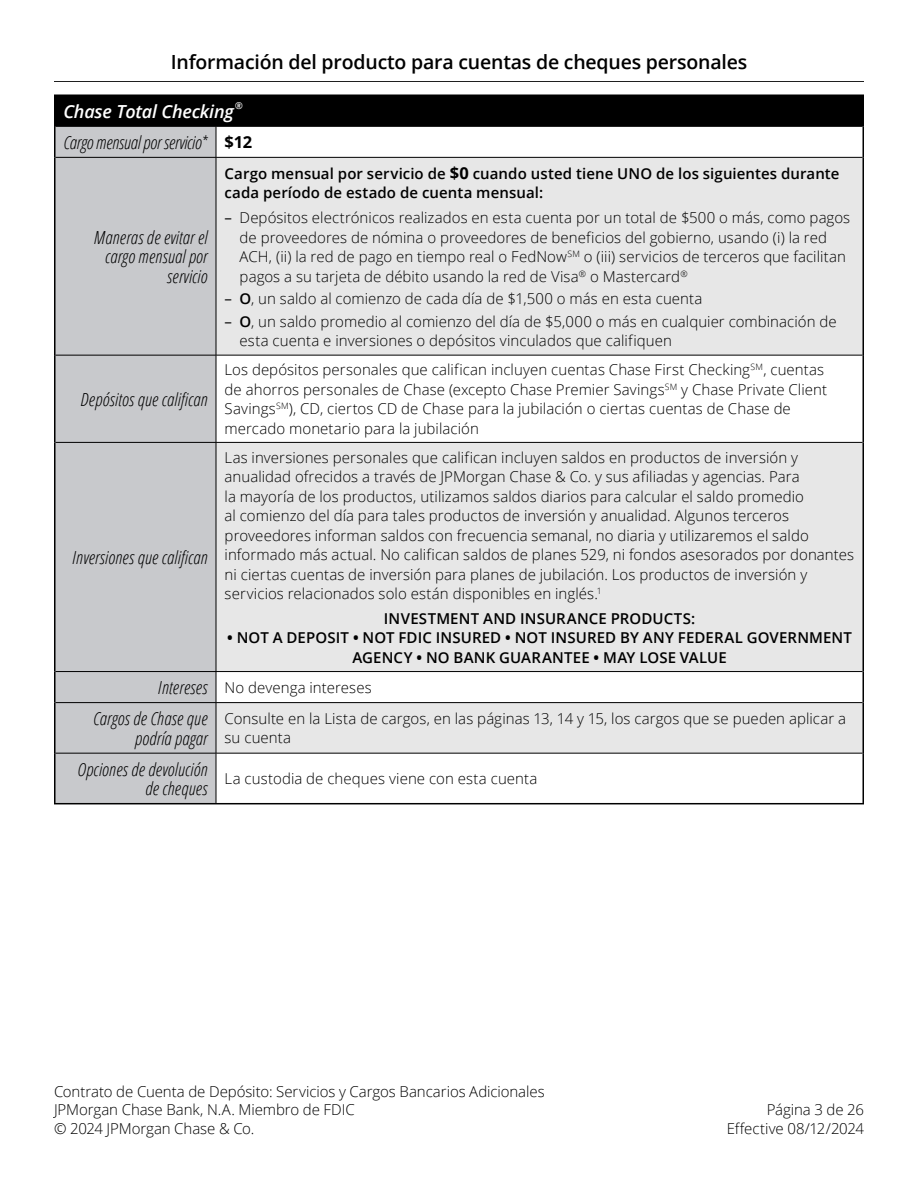
<style>
.page{position:relative;width:918px;height:1188px;background:#fff}
.page>*{position:absolute;margin:0;border:0;box-sizing:border-box;transform-origin:0 0}
.t1{font:600 19.5px "Open Sans";letter-spacing:-.01em;color:#000}
.t2{font:italic 300 condensed 18px/19.5px "Open Sans";letter-spacing:.01em;color:#000;text-align:right}
.t3{font:italic 300 condensed 18px "Open Sans";letter-spacing:-.01em;color:#000}
.t4{font:italic 600 18px "Open Sans";letter-spacing:-.01em;color:#fff}
.t5{font:700 16.5px "Open Sans";color:#000}
.t6{font:300 15px/19.5px "Open Sans";letter-spacing:.005em;color:#000}
.t7{font:600 15px/19.5px "Open Sans";letter-spacing:.005em;color:#000}
.t8{font:italic 600 9.6px "Open Sans";color:#fff}
.s1{font-weight:700;font-size:16.5px}
.s2{font-weight:400}
.s3{font-weight:600}
.s4{font-weight:700}
</style>
<div class="page">
<hr style="left:54px;top:81px;width:810px;height:1px;background:#000">
<div style="left:55px;top:95px;width:808px;height:31px;background:#000"></div>
<div style="left:56px;top:127px;width:160px;height:676px;background:#c8c9cc"></div>
<div style="left:216px;top:157px;width:647px;height:198px;background:#e7e7e7"></div>
<svg style="left:217px;top:443px;width:645px;height:310px;background:#e8e8e8"></svg>
<hr style="left:54px;top:96px;width:2px;height:30px;background:#000">
<hr style="left:54px;top:94px;width:162px;height:2px;background:#000">
<hr style="left:216px;top:94px;width:648px;height:2px;background:#000">
<hr style="left:862px;top:96px;width:2px;height:30px;background:#000">
<hr style="left:54px;top:126px;width:2px;height:31px;background:#000">
<hr style="left:862px;top:126px;width:2px;height:31px;background:#000">
<hr style="left:54px;top:157px;width:2px;height:198px;background:#000">
<hr style="left:862px;top:157px;width:2px;height:198px;background:#000">
<hr style="left:54px;top:355px;width:2px;height:87px;background:#000">
<hr style="left:862px;top:355px;width:2px;height:87px;background:#000">
<hr style="left:54px;top:442px;width:2px;height:230px;background:#000">
<hr style="left:862px;top:442px;width:2px;height:230px;background:#000">
<hr style="left:54px;top:672px;width:2px;height:31px;background:#000">
<hr style="left:862px;top:672px;width:2px;height:31px;background:#000">
<hr style="left:54px;top:703px;width:2px;height:50px;background:#000">
<hr style="left:862px;top:703px;width:2px;height:50px;background:#000">
<hr style="left:54px;top:753px;width:2px;height:50px;background:#000">
<hr style="left:862px;top:753px;width:2px;height:50px;background:#000">
<hr style="left:54px;top:803px;width:162px;height:1px;background:#000">
<hr style="left:216px;top:803px;width:648px;height:1px;background:#000">
<hr style="left:216px;top:126px;width:1px;height:31px;background:#000">
<hr style="left:56px;top:157px;width:160px;height:1px;background:#000">
<hr style="left:216px;top:157px;width:646px;height:1px;background:#000">
<hr style="left:216px;top:158px;width:1px;height:197px;background:#000">
<hr style="left:56px;top:355px;width:160px;height:1px;background:#000">
<hr style="left:216px;top:355px;width:646px;height:1px;background:#000">
<hr style="left:216px;top:355px;width:1px;height:87px;background:#000">
<hr style="left:56px;top:442px;width:160px;height:1px;background:#000">
<hr style="left:216px;top:442px;width:646px;height:1px;background:#000">
<hr style="left:216px;top:443px;width:1px;height:228px;background:#000">
<hr style="left:56px;top:671px;width:160px;height:1px;background:#000">
<hr style="left:216px;top:671px;width:646px;height:1px;background:#000">
<hr style="left:216px;top:672px;width:1px;height:30px;background:#000">
<hr style="left:56px;top:702px;width:160px;height:1px;background:#000">
<hr style="left:216px;top:702px;width:646px;height:1px;background:#000">
<hr style="left:216px;top:703px;width:1px;height:50px;background:#000">
<hr style="left:56px;top:753px;width:160px;height:1px;background:#000">
<hr style="left:216px;top:753px;width:646px;height:1px;background:#000">
<hr style="left:216px;top:753px;width:1px;height:50px;background:#000">
<hr style="left:56px;top:126px;width:160px;height:1px;background:#000">
<hr style="left:216px;top:126px;width:646px;height:1px;background:#000">
<h1 class="t1" style="left:171px;top:48px;width:578px">Información del producto para cuentas de cheques personales</h1>
<p class="t4" style="left:63px;top:99px;width:172px">Chase Total Checking</p>
<p class="t8" style="left:235px;top:99px;width:10px">®</p>
<p class="t3" style="left:63px;top:130px;width:145px">Cargo mensual por servicio*</p>
<p class="t5" style="left:225px;top:131px;width:29px">$12</p>
<p class="t2" style="left:94px;top:227px;width:115px">Maneras de evitar el cargo mensual por servicio</p>
<p class="t2" style="left:81px;top:389px;width:128px">Depósitos que califican</p>
<p class="t2" style="left:72px;top:547px;width:137px">Inversiones que califican</p>
<p class="t7" style="left:225px;top:163px;width:616px">Cargo mensual por servicio de <span class="s1">$0</span> cuando usted tiene UNO de los siguientes durante cada período de estado de cuenta mensual:</p>
<p class="t6" style="left:240px;top:207px;width:612px;text-indent:-15px"><span class="s2">–</span> Depósitos electrónicos realizados en esta cuenta por un total de $500 o más, como pagos de proveedores de nómina o proveedores de beneficios del gobierno, usando (i) la red ACH, (ii) la red de pago en tiempo real o FedNow<sup>SM</sup> o (iii) servicios de terceros que facilitan pagos a su tarjeta de débito usando la red de Visa<sup>®</sup> o Mastercard<sup>®</sup></p>
<p class="t6" style="left:225px;top:289px;width:479px"><span class="s2">–</span> <span class="s3">O</span>, un saldo al comienzo de cada día de $1,500 o más en esta cuenta</p>
<p class="t6" style="left:240px;top:311px;width:599px;text-indent:-15px"><span class="s2">–</span> <span class="s3">O</span>, un saldo promedio al comienzo del día de $5,000 o más en cualquier combinación de esta cuenta e inversiones o depósitos vinculados que califiquen</p>
<p class="t6" style="left:225px;top:360px;width:604px">Los depósitos personales que califican incluyen cuentas Chase First Checking<sup>SM</sup>, cuentas de ahorros personales de Chase (excepto Chase Premier Savings<sup>SM</sup> y Chase Private Client Savings<sup>SM</sup>), CD, ciertos CD de Chase para la jubilación o ciertas cuentas de Chase de mercado monetario para la jubilación</p>
<p class="t6" style="left:225px;top:447px;width:631px">Las inversiones personales que califican incluyen saldos en productos de inversión y anualidad ofrecidos a través de JPMorgan Chase &amp; Co. y sus afiliadas y agencias. Para<br>la mayoría de los productos, utilizamos saldos diarios para calcular el saldo promedio<br>al comienzo del día para tales productos de inversión y anualidad. Algunos terceros proveedores informan saldos con frecuencia semanal, no diaria y utilizaremos el saldo informado más actual. No califican saldos de planes 529, ni fondos asesorados por donantes ni ciertas cuentas de inversión para planes de jubilación. Los productos de inversión y servicios relacionados solo están disponibles en inglés.<sup>1</sup></p>
<p class="t7" style="left:384px;top:608px;width:313px">INVESTMENT AND INSURANCE PRODUCTS:</p>
<p class="t7" style="left:227px;top:628px;width:626px"><span class="s4">•</span> NOT A DEPOSIT <span class="s4">•</span> NOT FDIC INSURED <span class="s4">•</span> NOT INSURED BY ANY FEDERAL GOVERNMENT</p>
<p class="t7" style="left:352px;top:647px;width:376px">AGENCY <span class="s4">•</span> NO BANK GUARANTEE <span class="s4">•</span> MAY LOSE VALUE</p>
<p class="t2" style="left:158px;top:677px;width:51px">Intereses</p>
<p class="t6" style="left:225px;top:677px;width:149px">No devenga intereses</p>
<p class="t2" style="left:93px;top:708px;width:116px">Cargos de Chase que podría pagar</p>
<p class="t6" style="left:225px;top:708px;width:623px">Consulte en la Lista de cargos, en las páginas 13, 14 y 15, los cargos que se pueden aplicar a su cuenta</p>
<p class="t2" style="left:77px;top:759px;width:131px">Opciones de devolución de cheques</p>
<p class="t6" style="left:225px;top:769px;width:314px">La custodia de cheques viene con esta cuenta</p>
<p class="t6" style="left:54px;top:1082px;width:492px;line-height:18.6px">Contrato de Cuenta de Depósito: Servicios y Cargos Bancarios Adicionales<br>JPMorgan Chase Bank, N.A. Miembro de FDIC<br>© 2024 JPMorgan Chase &amp; Co.</p>
<p class="t6" style="left:727px;top:1100px;width:139px;line-height:18.6px;text-align:right">Página 3 de 26<br>Effective 08/12/2024</p>
</div>
